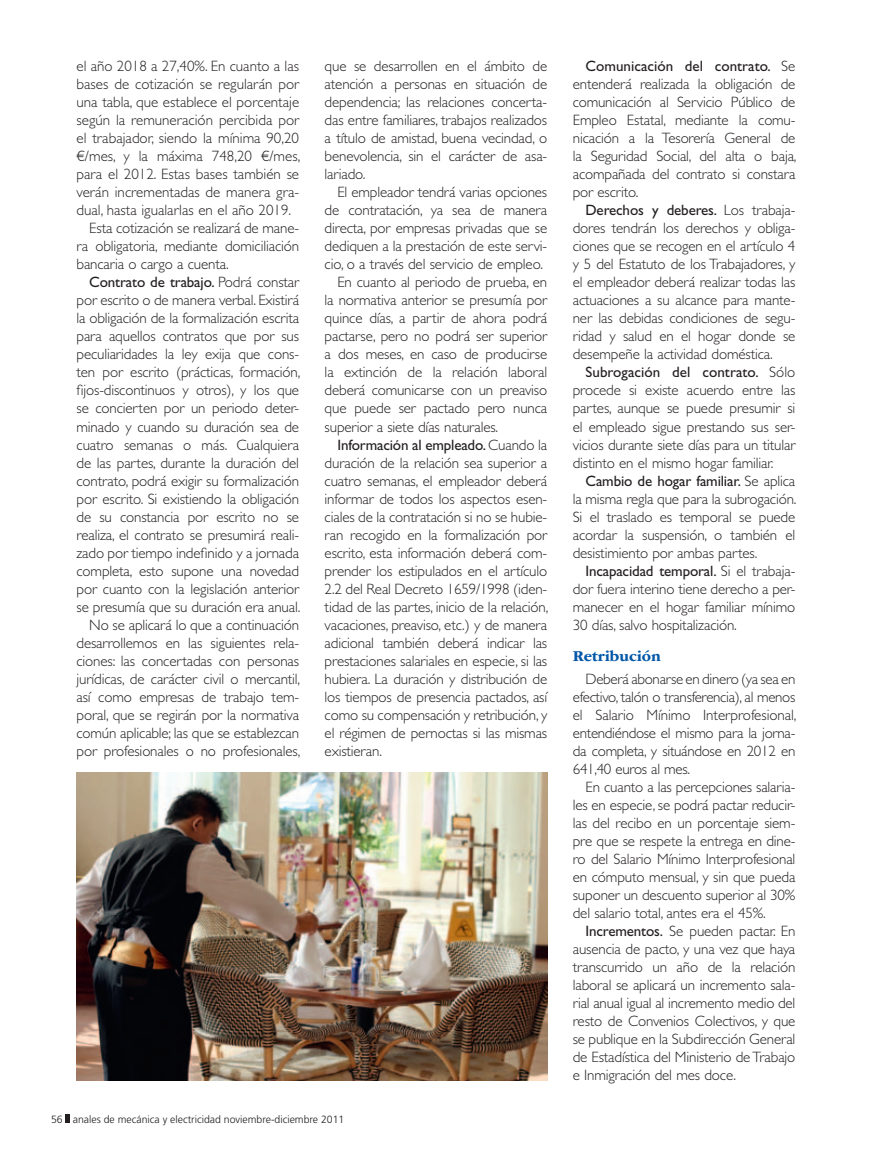
<style>
.page{position:relative;width:872px;height:1149px;background:#fff}
.page>*{position:absolute;margin:0;border:0;box-sizing:border-box;transform-origin:0 0}
.t1{font:700 15.75px "ITC Garamond Std";color:#0157a8}
.t2{font:300 15px/18px "Gill Sans Std";letter-spacing:-.01em;color:#231f20;text-align:justify}
.t3{font:15px "Gill Sans Std";letter-spacing:-.01em;color:#231f20}
.t4{font:300 10.5px "Frutiger LT Std";color:#231f20}
.s1{font-weight:300}
.s2{font-weight:400}
</style>
<div class="page">
<svg style="left:66px;top:1114px;width:4px;height:8px"></svg>
<img style="left:77px;top:772px;width:470px;height:308px">
<p class="t2" style="left:77px;top:57px;width:224px">el año 2018 a 27,40%. En cuanto a las</p>
<p class="t2" style="left:77px;top:75px;width:224px">bases de cotización se regularán por</p>
<p class="t2" style="left:77px;top:93px;width:224px">una tabla, que establece el porcentaje</p>
<p class="t2" style="left:77px;top:111px;width:224px">según la remuneración percibida por</p>
<p class="t2" style="left:77px;top:129px;width:224px">el trabajador, siendo la mínima 90,20</p>
<p class="t2" style="left:77px;top:147px;width:225px">€/mes, y la máxima 748,20 €/mes,</p>
<p class="t2" style="left:77px;top:165px;width:224px">para el 2012. Estas bases también se</p>
<p class="t2" style="left:77px;top:183px;width:224px">verán incrementadas de manera gra-</p>
<p class="t2" style="left:77px;top:201px;width:216px">dual, hasta igualarlas en el año 2019.</p>
<p class="t2" style="left:89px;top:219px;width:211px">Esta cotización se realizará de mane-</p>
<p class="t2" style="left:77px;top:237px;width:224px">ra obligatoria, mediante domiciliación</p>
<p class="t2" style="left:77px;top:255px;width:154px">bancaria o cargo a cuenta.</p>
<p class="t3" style="left:89px;top:273px;width:211px">Contrato de trabajo. <span class="s1">Podrá constar</span></p>
<p class="t2" style="left:77px;top:291px;width:224px">por escrito o de manera verbal. Existirá</p>
<p class="t2" style="left:77px;top:309px;width:224px">la obligación de la formalización escrita</p>
<p class="t2" style="left:77px;top:327px;width:224px">para aquellos contratos que por sus</p>
<p class="t2" style="left:77px;top:345px;width:224px">peculiaridades la ley exija que cons-</p>
<p class="t2" style="left:77px;top:363px;width:225px">ten por escrito (prácticas, formación,</p>
<p class="t2" style="left:77px;top:381px;width:224px">fijos-discontinuos y otros), y los que</p>
<p class="t2" style="left:77px;top:399px;width:224px">se concierten por un periodo deter-</p>
<p class="t2" style="left:77px;top:417px;width:224px">minado y cuando su duración sea de</p>
<p class="t2" style="left:77px;top:435px;width:224px">cuatro semanas o más. Cualquiera</p>
<p class="t2" style="left:77px;top:453px;width:224px">de las partes, durante la duración del</p>
<p class="t2" style="left:77px;top:471px;width:224px">contrato, podrá exigir su formalización</p>
<p class="t2" style="left:77px;top:489px;width:224px">por escrito. Si existiendo la obligación</p>
<p class="t2" style="left:77px;top:507px;width:224px">de su constancia por escrito no se</p>
<p class="t2" style="left:77px;top:525px;width:224px">realiza, el contrato se presumirá reali-</p>
<p class="t2" style="left:77px;top:543px;width:224px">zado por tiempo indefinido y a jornada</p>
<p class="t2" style="left:77px;top:561px;width:224px">completa, esto supone una novedad</p>
<p class="t2" style="left:77px;top:579px;width:224px">por cuanto con la legislación anterior</p>
<p class="t2" style="left:77px;top:597px;width:225px">se presumía que su duración era anual.</p>
<p class="t2" style="left:89px;top:615px;width:211px">No se aplicará lo que a continuación</p>
<p class="t2" style="left:77px;top:633px;width:224px">desarrollemos en las siguientes rela-</p>
<p class="t2" style="left:77px;top:651px;width:224px">ciones: las concertadas con personas</p>
<p class="t2" style="left:77px;top:669px;width:225px">jurídicas, de carácter civil o mercantil,</p>
<p class="t2" style="left:77px;top:687px;width:224px">así como empresas de trabajo tem-</p>
<p class="t2" style="left:77px;top:705px;width:224px">poral, que se regirán por la normativa</p>
<p class="t2" style="left:77px;top:723px;width:224px">común aplicable; las que se establezcan</p>
<p class="t2" style="left:77px;top:741px;width:225px">por profesionales o no profesionales,</p>
<p class="t2" style="left:325px;top:57px;width:224px">que se desarrollen en el ámbito de atención a personas en situación de dependencia; las relaciones concerta&shy;das entre familiares, trabajos realizados a título de amistad, buena vecindad, o benevolencia, sin el carácter de asa&shy;lariado.</p>
<p class="t2" style="left:337px;top:183px;width:211px">El empleador tendrá varias opciones</p>
<p class="t2" style="left:325px;top:201px;width:224px">de contratación, ya sea de manera</p>
<p class="t2" style="left:325px;top:219px;width:224px">directa, por empresas privadas que se</p>
<p class="t2" style="left:325px;top:237px;width:224px">dediquen a la prestación de este servi-</p>
<p class="t2" style="left:325px;top:255px;width:220px">cio, o a través del servicio de empleo.</p>
<p class="t2" style="left:337px;top:273px;width:211px">En cuanto al periodo de prueba, en</p>
<p class="t2" style="left:325px;top:291px;width:224px">la normativa anterior se presumía por</p>
<p class="t2" style="left:325px;top:309px;width:224px">quince días, a partir de ahora podrá</p>
<p class="t2" style="left:325px;top:327px;width:224px">pactarse, pero no podrá ser superior</p>
<p class="t2" style="left:325px;top:345px;width:224px">a dos meses, en caso de producirse</p>
<p class="t2" style="left:325px;top:363px;width:224px">la extinción de la relación laboral</p>
<p class="t2" style="left:325px;top:381px;width:224px">deberá comunicarse con un preaviso</p>
<p class="t2" style="left:325px;top:399px;width:224px">que puede ser pactado pero nunca</p>
<p class="t2" style="left:325px;top:417px;width:175px">superior a siete días naturales.</p>
<p class="t3" style="left:337px;top:435px;width:211px">Información al empleado. <span class="s1">Cuando la</span></p>
<p class="t2" style="left:325px;top:453px;width:224px">duración de la relación sea superior a</p>
<p class="t2" style="left:325px;top:471px;width:224px">cuatro semanas, el empleador deberá</p>
<p class="t2" style="left:325px;top:489px;width:224px">informar de todos los aspectos esen-</p>
<p class="t2" style="left:325px;top:507px;width:224px">ciales de la contratación si no se hubie-</p>
<p class="t2" style="left:325px;top:525px;width:224px">ran recogido en la formalización por</p>
<p class="t2" style="left:325px;top:543px;width:224px">escrito, esta información deberá com-</p>
<p class="t2" style="left:325px;top:561px;width:224px">prender los estipulados en el artículo</p>
<p class="t2" style="left:325px;top:579px;width:224px">2.2 del Real Decreto 1659/1998 (iden-</p>
<p class="t2" style="left:325px;top:597px;width:225px">tidad de las partes, inicio de la relación,</p>
<p class="t2" style="left:325px;top:615px;width:224px">vacaciones, preaviso, etc.) y de manera</p>
<p class="t2" style="left:325px;top:633px;width:224px">adicional también deberá indicar las</p>
<p class="t2" style="left:325px;top:651px;width:224px">prestaciones salariales en especie, si las</p>
<p class="t2" style="left:325px;top:669px;width:224px">hubiera. La duración y distribución de</p>
<p class="t2" style="left:325px;top:687px;width:224px">los tiempos de presencia pactados, así</p>
<p class="t2" style="left:325px;top:705px;width:224px">como su compensación y retribución, y</p>
<p class="t2" style="left:325px;top:723px;width:224px">el régimen de pernoctas si las mismas</p>
<p class="t2" style="left:325px;top:741px;width:59px">existieran.</p>
<p class="t4" style="left:51px;top:1112px;width:295px">56 anales de mecánica y electricidad noviembre-diciembre 2011</p>
<p class="t2" style="left:573px;top:57px;width:225px;text-indent:13px"><span class="s2">Comunicación del contrato.</span> Se entenderá realizada la obligación de comunicación al Servicio Público de Empleo Estatal, mediante la comu&shy;nicación a la Tesorería General de la Seguridad Social, del alta o baja, acompañada del contrato si constara por escrito.</p>
<p class="t2" style="left:573px;top:201px;width:224px;text-indent:13px"><span class="s2">Derechos y deberes.</span> Los trabaja&shy;dores tendrán los derechos y obliga&shy;ciones que se recogen en el artículo 4 y 5 del Estatuto de los Trabajadores, y el empleador deberá realizar todas las actuaciones a su alcance para mante&shy;ner las debidas condiciones de segu&shy;ridad y salud en el hogar donde se desempeñe la actividad doméstica.</p>
<p class="t2" style="left:573px;top:363px;width:224px;text-indent:13px"><span class="s2">Subrogación del contrato.</span> Sólo procede si existe acuerdo entre las partes, aunque se puede presumir si el empleado sigue prestando sus ser&shy;vicios durante siete días para un titular distinto en el mismo hogar familiar.</p>
<p class="t2" style="left:573px;top:471px;width:225px;text-indent:13px"><span class="s2">Cambio de hogar familiar.</span> Se aplica la misma regla que para la subrogación.<br>Si el traslado es temporal se puede acordar la suspensión, o también el desistimiento por ambas partes.</p>
<p class="t2" style="left:573px;top:561px;width:224px;text-indent:13px"><span class="s2">Incapacidad temporal.</span> Si el trabaja&shy;dor fuera interino tiene derecho a per&shy;manecer en el hogar familiar mínimo 30 días, salvo hospitalización.</p>
<p class="t1" style="left:573px;top:647px;width:90px">Retribución</p>
<p class="t2" style="left:573px;top:669px;width:225px;text-indent:13px">Deberá abonarse en dinero (ya sea en efectivo, talón o transferencia), al menos el Salario Mínimo Interprofesional, entendiéndose el mismo para la jorna&shy;da completa, y situándose en 2012 en 641,40 euros al mes.</p>
<p class="t2" style="left:573px;top:777px;width:224px;text-indent:13px">En cuanto a las percepciones salaria&shy;les en especie, se podrá pactar reducir&shy;las del recibo en un porcentaje siem&shy;pre que se respete la entrega en dine&shy;ro del Salario Mínimo Interprofesional en cómputo mensual, y sin que pueda suponer un descuento superior al 30% del salario total, antes era el 45%.</p>
<p class="t2" style="left:573px;top:921px;width:224px;text-indent:13px"><span class="s2">Incrementos.</span> Se pueden pactar. En ausencia de pacto, y una vez que haya transcurrido un año de la relación laboral se aplicará un incremento sala&shy;rial anual igual al incremento medio del resto de Convenios Colectivos, y que se publique en la Subdirección General de Estadística del Ministerio de Trabajo e Inmigración del mes doce.</p>
</div>
